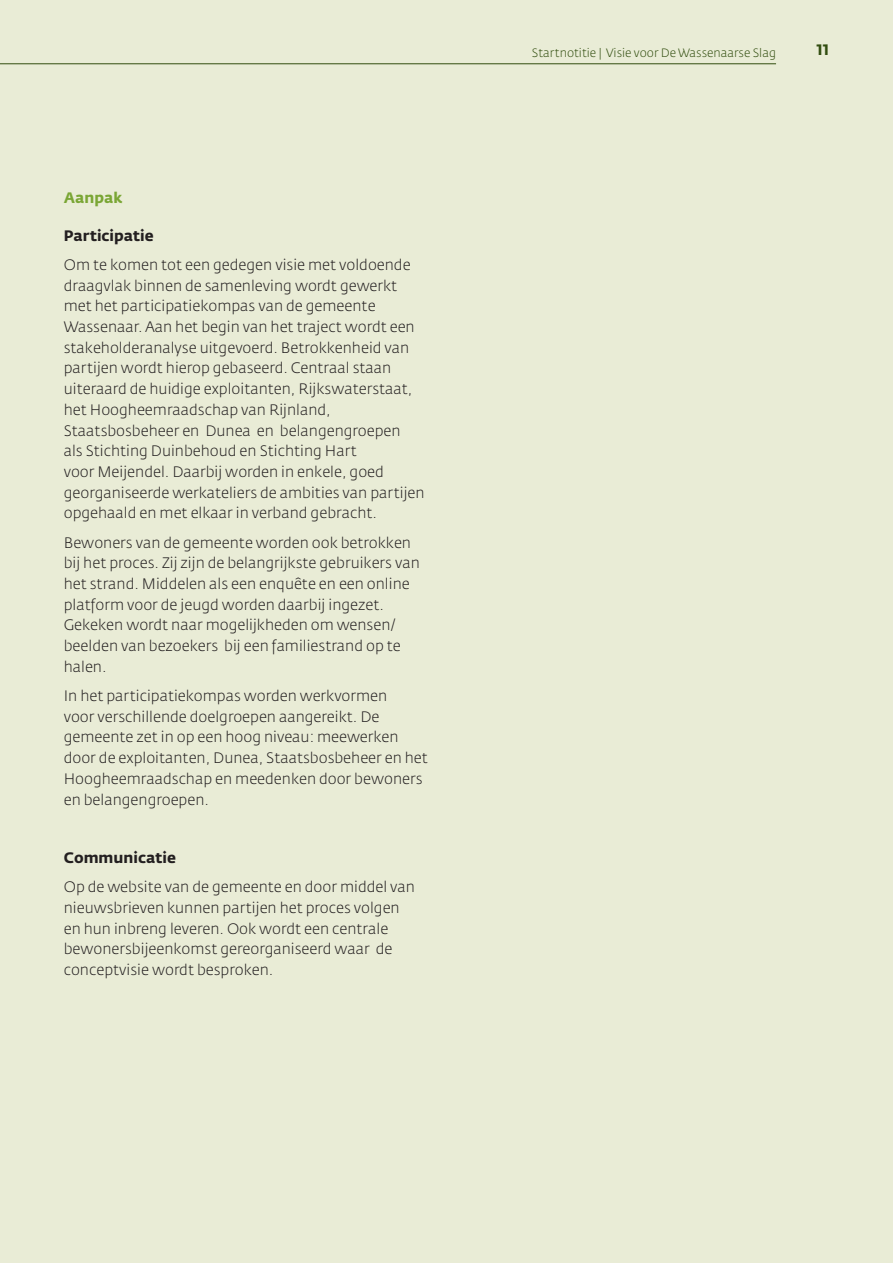
<style>
.page{position:relative;width:893px;height:1263px;background:#e9ecd6}
.page>*{position:absolute;margin:0;border:0;box-sizing:border-box;transform-origin:0 0}
.Basis_tekst{font:300 15px/20.7px "Fedra Sans Std";color:#231f20}
.Basis_tekst-2{font:700 15px "Fedra Sans Std";color:#231f20}
.Kop_1{font:700 15px "Fedra Sans Std";color:#7aa635}
.t1{font:700 15px "Fedra Sans Std";color:#324e10}
.t2{font:300 12px "Fedra Sans Std";color:#324e10}
</style>
<div class="page">
<hr style="left:0;top:64px;width:776px;height:1px;background:#324e10">
<p class="Kop_1" style="left:64px;top:188px;width:60px">Aanpak</p>
<p class="Basis_tekst-2" style="left:64px;top:226px;width:91px">Participatie</p>
<p class="Basis_tekst" style="left:64px;top:254px;width:362px">Om te komen tot een gedegen visie met voldoende draagvlak binnen de samenleving wordt gewerkt met het participatiekompas van de gemeente Wassenaar. Aan het begin van het traject wordt een stakeholderanalyse uitgevoerd. Betrokkenheid van partijen wordt hierop gebaseerd. Centraal staan uiteraard de huidige exploitanten, Rijkswaterstaat, het Hoogheemraadschap van Rijnland, Staatsbosbeheer en Dunea en belangengroepen<br>als Stichting Duinbehoud en Stichting Hart<br>voor Meijendel. Daarbij worden in enkele, goed georganiseerde werkateliers de ambities van partijen opgehaald en met elkaar in verband gebracht.</p>
<p class="Basis_tekst" style="left:64px;top:532px;width:357px">Bewoners van de gemeente worden ook betrokken bij het proces. Zij zijn de belangrijkste gebruikers van het strand. Middelen als een enquête en een online platform voor de jeugd worden daarbij ingezet.<br>Gekeken wordt naar mogelijkheden om wensen/ beelden van bezoekers bij een familiestrand op te halen.</p>
<p class="Basis_tekst" style="left:64px;top:685px;width:366px">In het participatiekompas worden werkvormen<br>voor verschillende doelgroepen aangereikt. De gemeente zet in op een hoog niveau: meewerken door de exploitanten, Dunea, Staatsbosbeheer en het Hoogheemraadschap en meedenken door bewoners en belangengroepen.</p>
<p class="Basis_tekst-2" style="left:64px;top:848px;width:114px">Communicatie</p>
<p class="Basis_tekst" style="left:64px;top:876px;width:353px">Op de website van de gemeente en door middel van nieuwsbrieven kunnen partijen het proces volgen en hun inbreng leveren. Ook wordt een centrale bewonersbijeenkomst gereorganiseerd waar de conceptvisie wordt besproken.</p>
<p class="t2" style="left:532px;top:46px;width:246px">Startnotitie | Visie voor De Wassenaarse Slag</p>
<p class="t1" style="left:816px;top:40px;width:14px">11</p>
</div>
